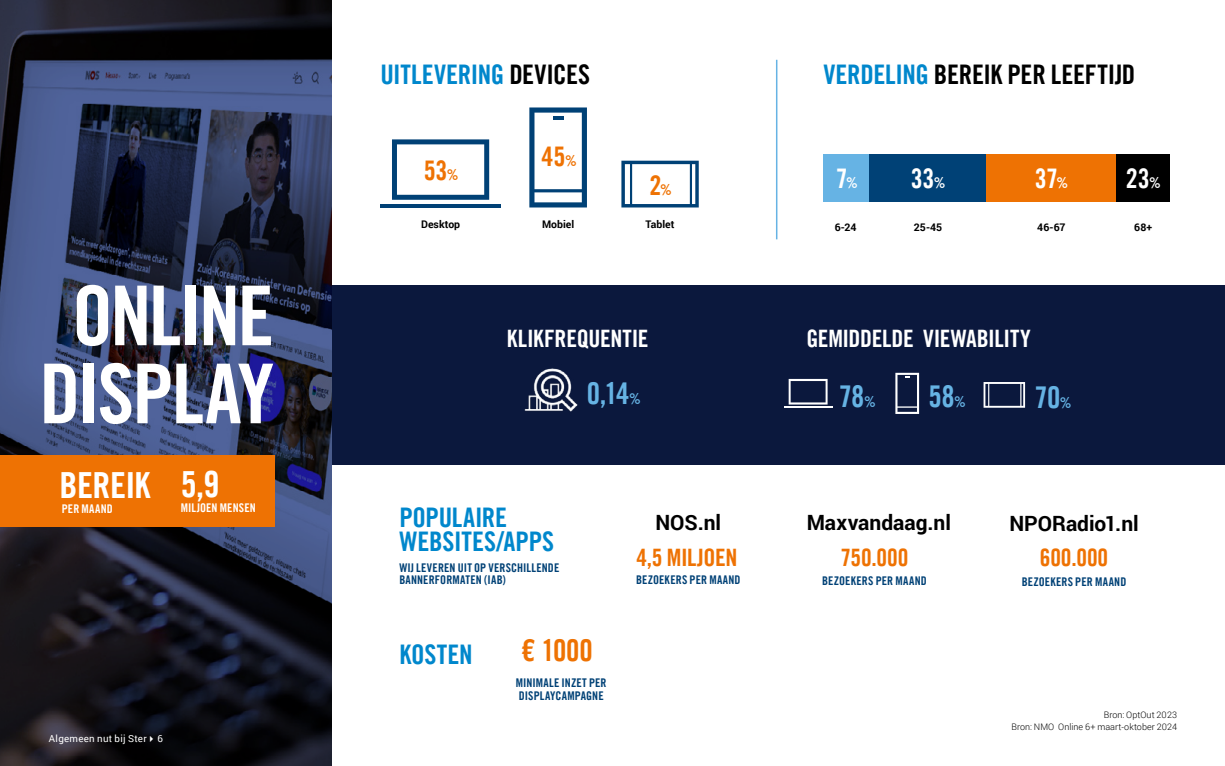
<style>
.page{position:relative;width:1225px;height:766px;background:#fff}
.page>*{position:absolute;margin:0;border:0;box-sizing:border-box;transform-origin:0 0}
.t1{font:82.5px/78px "Trade Gothic LT Com Bd Cn 20";letter-spacing:-.03em;color:#fff;text-align:center}
.t2{font:36px "Trade Gothic LT Com Bd Cn 20";letter-spacing:-.015em;color:#fff}
.t3{font:30px "Trade Gothic LT Com Bd Cn 20";letter-spacing:-.025em;color:#66b3e4}
.t4{font:30px "Trade Gothic LT Com Bd Cn 20";color:#ee7203}
.t5{font:27px/23.9px "Trade Gothic LT Com Bd Cn 20";letter-spacing:-.005em;color:#0087cc}
.t6{font:27px "Trade Gothic LT Com Bd Cn 20";letter-spacing:-.01em;color:#000}
.t7{font:27px "Trade Gothic LT Com Bd Cn 20";color:#fff}
.t8{font:27px "Trade Gothic LT Com Bd Cn 20";color:#ee7203}
.t9{font:24px "Trade Gothic LT Com Bd Cn 20";letter-spacing:-.01em;color:#fff}
.t10{font:24px "Trade Gothic LT Com Bd Cn 20";letter-spacing:-.005em;color:#ee7203}
.t11{font:700 21px "Roboto";color:#000}
.t12{font:12px/13.5px "Trade Gothic LT Com Bd Cn 20";letter-spacing:.01em;color:#004176}
.t13{font:12px "Trade Gothic LT Com Bd Cn 20";letter-spacing:.01em;color:#fff}
.t14{font:700 10.5px "Roboto";color:#000}
.t15{font:9.75px "Roboto";letter-spacing:.03em;color:#fff}
.t16{font:300 9px/12px "Roboto";letter-spacing:.005em;color:#000;text-align:right}
.s1{color:#000}
.s2{color:#0087cc}
.s3{font-size:15px}
</style>
<div class="page">
<div style="left:13px;top:285px;width:1212px;height:179px;background:#0b183d"></div>
<svg style="left:983px;top:382px;width:42px;height:25px"></svg>
<hr style="left:784px;top:406px;width:48px;height:2px;background:#fff">
<svg style="left:788px;top:379px;width:39px;height:25px"></svg>
<svg style="left:895px;top:372px;width:24px;height:42px"></svg>
<img style="left:524px;top:368px;width:54px;height:44px">
<hr style="left:380px;top:204px;width:121px;height:3px;background:#004176">
<svg style="left:392px;top:139px;width:97px;height:61px"></svg>
<svg style="left:529px;top:107px;width:58px;height:100px"></svg>
<svg style="left:621px;top:161px;width:78px;height:46px"></svg>
<div style="left:823px;top:154px;width:47px;height:47px;background:#66b3e4"></div>
<div style="left:869px;top:154px;width:117px;height:47px;background:#004176"></div>
<div style="left:986px;top:154px;width:130px;height:47px;background:#ee7203"></div>
<div style="left:1116px;top:154px;width:53px;height:47px;background:#000"></div>
<hr style="left:776px;top:60px;width:1px;height:179px;background:#66b3e4">
<svg style="left:0;top:0;width:331px;height:765px;background:#262d46"></svg>
<div style="left:0;top:454px;width:274px;height:72px;background:#ee7203"></div>
<h1 class="t1" style="left:39px;top:276px;width:236px">ONLINE<br>DISPLAY</h1>
<h2 class="t2" style="left:60px;top:463px;width:92px">BEREIK</h2>
<p class="t13" style="left:62px;top:501px;width:53px">PER MAAND</p>
<h2 class="t2" style="left:181px;top:462px;width:40px">5,9</h2>
<p class="t13" style="left:181px;top:500px;width:77px">MILJOEN MENSEN</p>
<p class="t15" style="left:49px;top:731px;width:116px">Algemeen nut bij Ster✔6</p>
<h3 class="t5" style="left:380px;top:62px;width:211px">UITLEVERING <span class="s1">DEVICES</span></h3>
<h3 class="t6" style="left:823px;top:58px;width:314px"><span class="s2">VERDELING</span> BEREIK PER LEEFTIJD</h3>
<h3 class="t8" style="left:424px;top:154px;width:36px">53<span class="s3">%</span></h3>
<h3 class="t8" style="left:541px;top:140px;width:37px">45<span class="s3">%</span></h3>
<h3 class="t8" style="left:649px;top:168px;width:24px">2<span class="s3">%</span></h3>
<p class="t14" style="left:421px;top:217px;width:41px">Desktop</p>
<p class="t14" style="left:542px;top:217px;width:34px">Mobiel</p>
<p class="t14" style="left:645px;top:217px;width:30px">Tablet</p>
<h3 class="t7" style="left:835px;top:162px;width:24px">7<span class="s3">%</span></h3>
<h3 class="t7" style="left:910px;top:162px;width:36px">33<span class="s3">%</span></h3>
<h3 class="t7" style="left:1034px;top:162px;width:35px">37<span class="s3">%</span></h3>
<h3 class="t7" style="left:1126px;top:162px;width:36px">23<span class="s3">%</span></h3>
<p class="t14" style="left:835px;top:219px;width:23px">6-24</p>
<p class="t14" style="left:914px;top:219px;width:30px">25-45</p>
<p class="t14" style="left:1037px;top:219px;width:30px">46-67</p>
<p class="t14" style="left:1134px;top:219px;width:19px">68+</p>
<h3 class="t9" style="left:507px;top:324px;width:143px">KLIKFREQUENTIE</h3>
<h3 class="t9" style="left:806px;top:324px;width:226px">GEMIDDELDE VIEWABILITY</h3>
<h3 class="t3" style="left:587px;top:375px;width:55px">0,14<span class="s3">%</span></h3>
<h3 class="t3" style="left:838px;top:377px;width:38px">78<span class="s3">%</span></h3>
<h3 class="t3" style="left:928px;top:377px;width:39px">58<span class="s3">%</span></h3>
<h3 class="t3" style="left:1034px;top:379px;width:39px">70<span class="s3">%</span></h3>
<h3 class="t5" style="left:399px;top:504px;width:156px">POPULAIRE<br>WEBSITES/APPS</h3>
<h3 class="t11" style="left:655px;top:507px;width:67px">NOS.nl</h3>
<h3 class="t11" style="left:806px;top:508px;width:146px">Maxvandaag.nl</h3>
<h3 class="t11" style="left:1009px;top:508px;width:131px">NPORadio1.nl</h3>
<p class="t12" style="left:636px;top:573px;width:106px">BEZOEKERS PER MAAND</p>
<p class="t12" style="left:1021px;top:574px;width:106px">BEZOEKERS PER MAAND</p>
<h3 class="t10" style="left:636px;top:542px;width:103px">4,5 MILJOEN</h3>
<h3 class="t10" style="left:840px;top:542px;width:69px">750.000</h3>
<h3 class="t10" style="left:1040px;top:542px;width:70px">600.000</h3>
<p class="t12" style="left:399px;top:561px;width:161px;line-height:12px">WIJ LEVEREN UIT OP VERSCHILLENDE<br>BANNERFORMATEN (IAB)</p>
<p class="t12" style="left:822px;top:573px;width:106px">BEZOEKERS PER MAAND</p>
<h3 class="t5" style="left:399px;top:642px;width:75px">KOSTEN</h3>
<h3 class="t4" style="left:521px;top:631px;width:73px">€ 1000</h3>
<p class="t12" style="left:516px;top:675px;width:92px">MINIMALE INZET PER<br>DISPLAYCAMPAGNE</p>
<p class="t16" style="left:1011px;top:708px;width:167px">Bron: OptOut 2023<br>Bron: NMO Online 6+ maart-oktober 2024</p>
</div>
